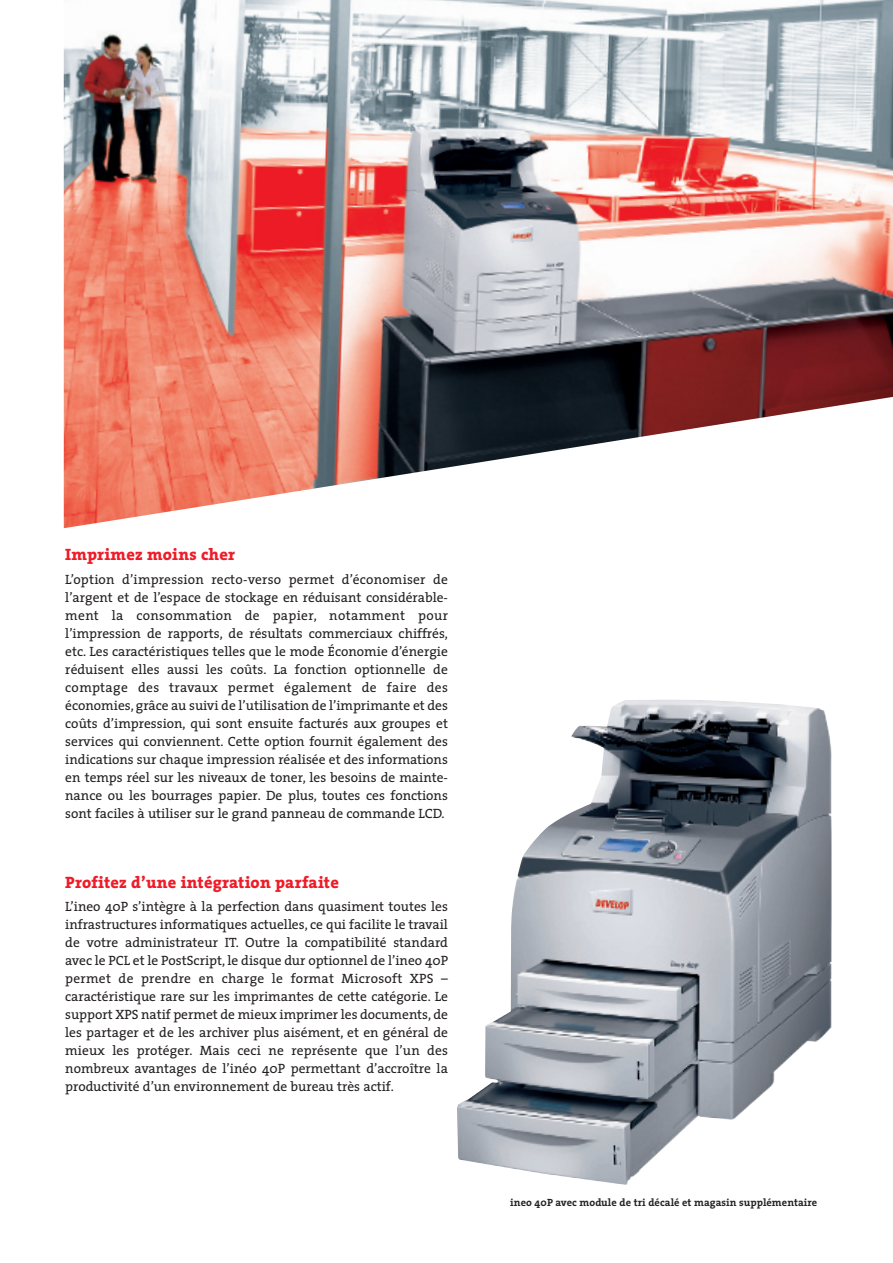
<style>
.page{position:relative;width:893px;height:1263px;background:#fff}
.page>*{position:absolute;margin:0;border:0;box-sizing:border-box;transform-origin:0 0}
.t1{font:800 16.5px "The Serif";letter-spacing:.01em;color:#ee1c28}
.t2{font:13.5px/18px "The Serif";color:#231f20;text-align:justify}
.t3{font:700 10.5px "The Serif";letter-spacing:.005em;color:#231f20}
</style>
<div class="page">
<img style="left:457px;top:699px;width:375px;height:486px">
<img style="left:64px;top:0;width:829px;height:528px">
<p class="t1" style="left:65px;top:548px;width:171px">Imprimez moins cher</p>
<p class="t2" style="left:65px;top:571px;width:384px">L’option d’impression recto-verso permet d’économiser de l’argent et de l’espace de stockage en réduisant considérable&shy;ment la consommation de papier, notamment pour l’impression de rapports, de résultats commerciaux chiffrés, etc. Les caractéristiques telles que le mode Économie d’énergie réduisent elles aussi les coûts. La fonction optionnelle de comptage des travaux permet également de faire des économies, grâce au suivi de l’utilisation de l’imprimante et des coûts d’impression, qui sont ensuite facturés aux groupes et services qui conviennent. Cette option fournit également des indications sur chaque impression réalisée et des informations en temps réel sur les niveaux de toner, les besoins de mainte&shy;nance ou les bourrages papier. De plus, toutes ces fonctions sont faciles à utiliser sur le grand panneau de commande LCD.</p>
<p class="t1" style="left:65px;top:876px;width:275px">Profitez d’une intégration parfaite</p>
<p class="t2" style="left:65px;top:899px;width:384px">L’ineo 40P s’intègre à la perfection dans quasiment toutes les infrastructures informatiques actuelles, ce qui facilite le travail de votre administrateur IT. Outre la compatibilité standard avec le PCL et le PostScript, le disque dur optionnel de l’ineo 40P permet de prendre en charge le format Microsoft XPS – caractéristique rare sur les imprimantes de cette catégorie. Le support XPS natif permet de mieux imprimer les documents, de les partager et de les archiver plus aisément, et en général de mieux les protéger. Mais ceci ne représente que l’un des nombreux avantages de l’inéo 40P permettant d’accroître la productivité d’un environnement de bureau très actif.</p>
<p class="t3" style="left:510px;top:1198px;width:309px">ineo 40P avec module de tri décalé et magasin supplémentaire</p>
</div>
